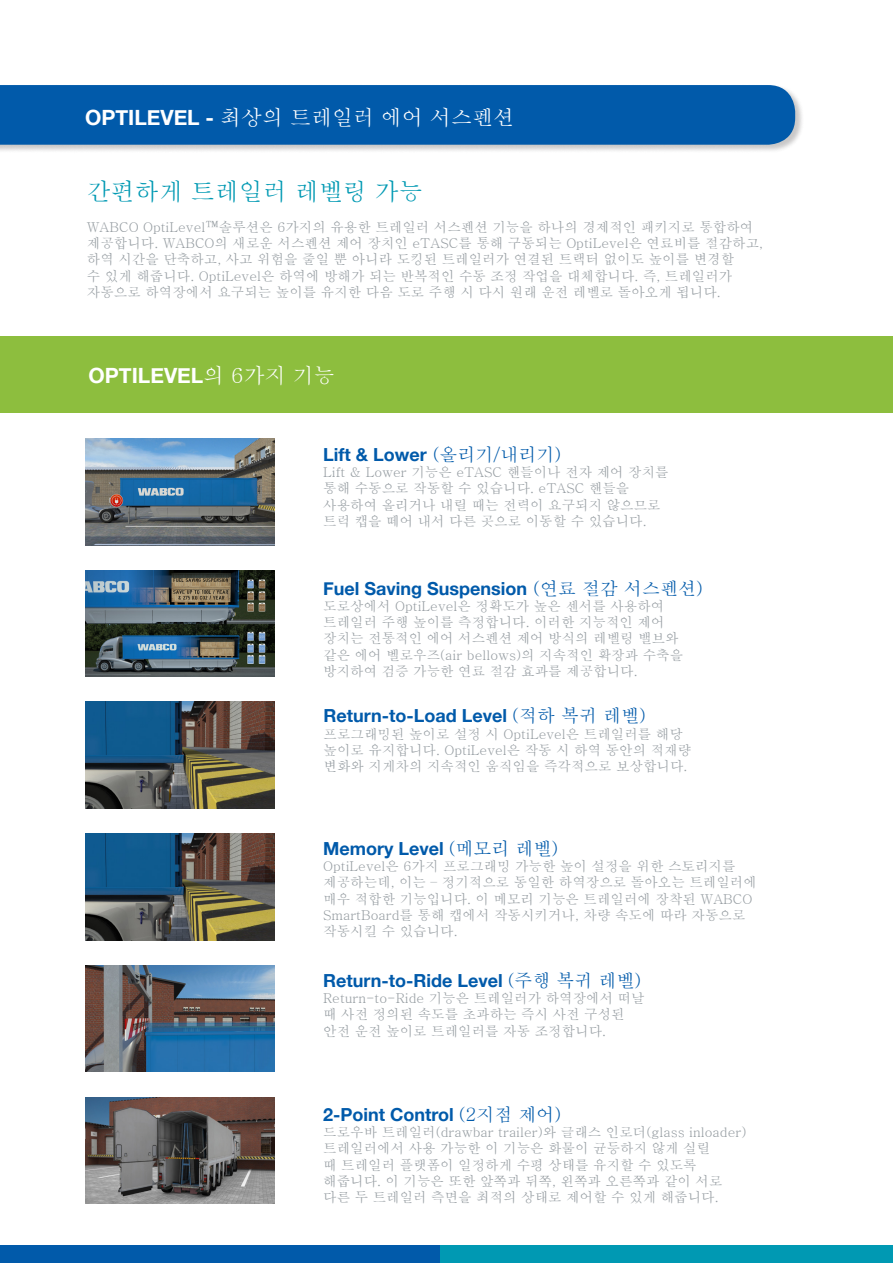
<style>
.page{position:relative;width:893px;height:1263px;background:#fff}
.page>*{position:absolute;margin:0;border:0;box-sizing:border-box;transform-origin:0 0}
.t1{font:24px "Batang";color:#0099b3}
.t2{font:21px "Batang";color:#fff}
.t3{font:700 21px "Helvetica Neue";color:#fff}
.t4{font:700 18px "Helvetica Neue";color:#015aaa}
.t5{font:13.5px/16.2px "Batang";color:#959ca1}
.s1{font-family:"Helvetica Neue";font-weight:700}
.s2{font-family:"Batang";font-weight:400}
</style>
<div class="page">
<div style="left:0;top:1245px;width:440px;height:18px;background:#015aaa"></div>
<div style="left:440px;top:1245px;width:453px;height:18px;background:#0099b3"></div>
<div style="left:0;top:336px;width:893px;height:77px;background:#8dbe3e"></div>
<img style="left:85px;top:439px;width:189px;height:106px">
<img style="left:85px;top:965px;width:189px;height:107px">
<img style="left:85px;top:1097px;width:189px;height:106px">
<div style="left:0;top:85px;width:804px;height:69px;background:#231f20;opacity:.25"></div>
<div style="left:0;top:85px;width:795px;height:60px;background:#015aaa"></div>
<img style="left:85px;top:702px;width:189px;height:106px">
<img style="left:85px;top:834px;width:189px;height:106px">
<img style="left:85px;top:570px;width:189px;height:107px">
<hr style="left:892px;top:511px;width:1px;height:77px;background:#015aaa">
<h2 class="t2" style="left:85px;top:106px;width:430px"><span class="s1">OPTILEVEL -</span> 최상의 트레일러 에어 서스펜션</h2>
<h1 class="t1" style="left:87px;top:179px;width:337px">간편하게 트레일러 레벨링 가능</h1>
<p class="t5" style="left:87px;top:219px;width:678px">WABCO OptiLevel™솔루션은 6가지의 유용한 트레일러 서스펜션 기능을 하나의 경제적인 패키지로 통합하여 제공합니다. WABCO의 새로운 서스펜션 제어 장치인 eTASC를 통해 구동되는 OptiLevel은 연료비를 절감하고, 하역 시간을 단축하고, 사고 위험을 줄일 뿐 아니라 도킹된 트레일러가 연결된 트랙터 없이도 높이를 변경할<br>수 있게 해줍니다. OptiLevel은 하역에 방해가 되는 반복적인 수동 조정 작업을 대체합니다. 즉, 트레일러가 자동으로 하역장에서 요구되는 높이를 유지한 다음 도로 주행 시 다시 원래 운전 레벨로 돌아오게 됩니다.</p>
<h2 class="t3" style="left:89px;top:357px;width:248px">OPTILEVEL<span class="s2">의 6가지 기능</span></h2>
<h3 class="t4" style="left:323px;top:438px;width:239px">Lift &amp; Lower <span class="s2">(올리기/내리기)</span></h3>
<p class="t5" style="left:323px;top:464px;width:347px">Lift &amp; Lower 기능은 eTASC 핸들이나 전자 제어 장치를 통해 수동으로 작동할 수 있습니다. eTASC 핸들을 사용하여 올리거나 내릴 때는 전력이 요구되지 않으므로 트럭 캡을 떼어 내서 다른 곳으로 이동할 수 있습니다.</p>
<h3 class="t4" style="left:323px;top:572px;width:381px">Fuel Saving Suspension <span class="s2">(연료 절감 서스펜션)</span></h3>
<p class="t5" style="left:323px;top:598px;width:362px">도로상에서 OptiLevel은 정확도가 높은 센서를 사용하여 트레일러 주행 높이를 측정합니다. 이러한 지능적인 제어 장치는 전통적인 에어 서스펜션 제어 방식의 레벨링 밸브와 같은 에어 벨로우즈(air bellows)의 지속적인 확장과 수축을 방지하여 검증 가능한 연료 절감 효과를 제공합니다.</p>
<h3 class="t4" style="left:324px;top:700px;width:324px">Return-to-Load Level <span class="s2">(적하 복귀 레벨)</span></h3>
<p class="t5" style="left:324px;top:726px;width:369px">프로그래밍된 높이로 설정 시 OptiLevel은 트레일러를 해당 높이로 유지합니다. OptiLevel은 작동 시 하역 동안의 적재량 변화와 지게차의 지속적인 움직임을 즉각적으로 보상합니다.</p>
<h3 class="t4" style="left:323px;top:832px;width:237px">Memory Level <span class="s2">(메모리 레벨)</span></h3>
<p class="t5" style="left:323px;top:858px;width:435px">OptiLevel은 6가지 프로그래밍 가능한 높이 설정을 위한 스토리지를 제공하는데, 이는 – 정기적으로 동일한 하역장으로 돌아오는 트레일러에 매우 적합한 기능입니다. 이 메모리 기능은 트레일러에 장착된 WABCO<br>SmartBoard를 통해 캡에서 작동시키거나, 차량 속도에 따라 자동으로 작동시킬 수 있습니다.</p>
<h3 class="t4" style="left:323px;top:964px;width:320px">Return-to-Ride Level <span class="s2">(주행 복귀 레벨)</span></h3>
<p class="t5" style="left:323px;top:990px;width:323px">Return-to-Ride 기능은 트레일러가 하역장에서 떠날 때 사전 정의된 속도를 초과하는 즉시 사전 구성된 안전 운전 높이로 트레일러를 자동 조정합니다.</p>
<h3 class="t4" style="left:323px;top:1098px;width:239px">2-Point Control <span class="s2">(2지점 제어)</span></h3>
<p class="t5" style="left:323px;top:1124px;width:425px">드로우바 트레일러(drawbar trailer)와 글래스 인로더(glass inloader) 트레일러에서 사용 가능한 이 기능은 화물이 균등하지 않게 실릴<br>때 트레일러 플랫폼이 일정하게 수평 상태를 유지할 수 있도록 해줍니다. 이 기능은 또한 앞쪽과 뒤쪽, 왼쪽과 오른쪽과 같이 서로 다른 두 트레일러 측면을 최적의 상태로 제어할 수 있게 해줍니다.</p>
</div>
